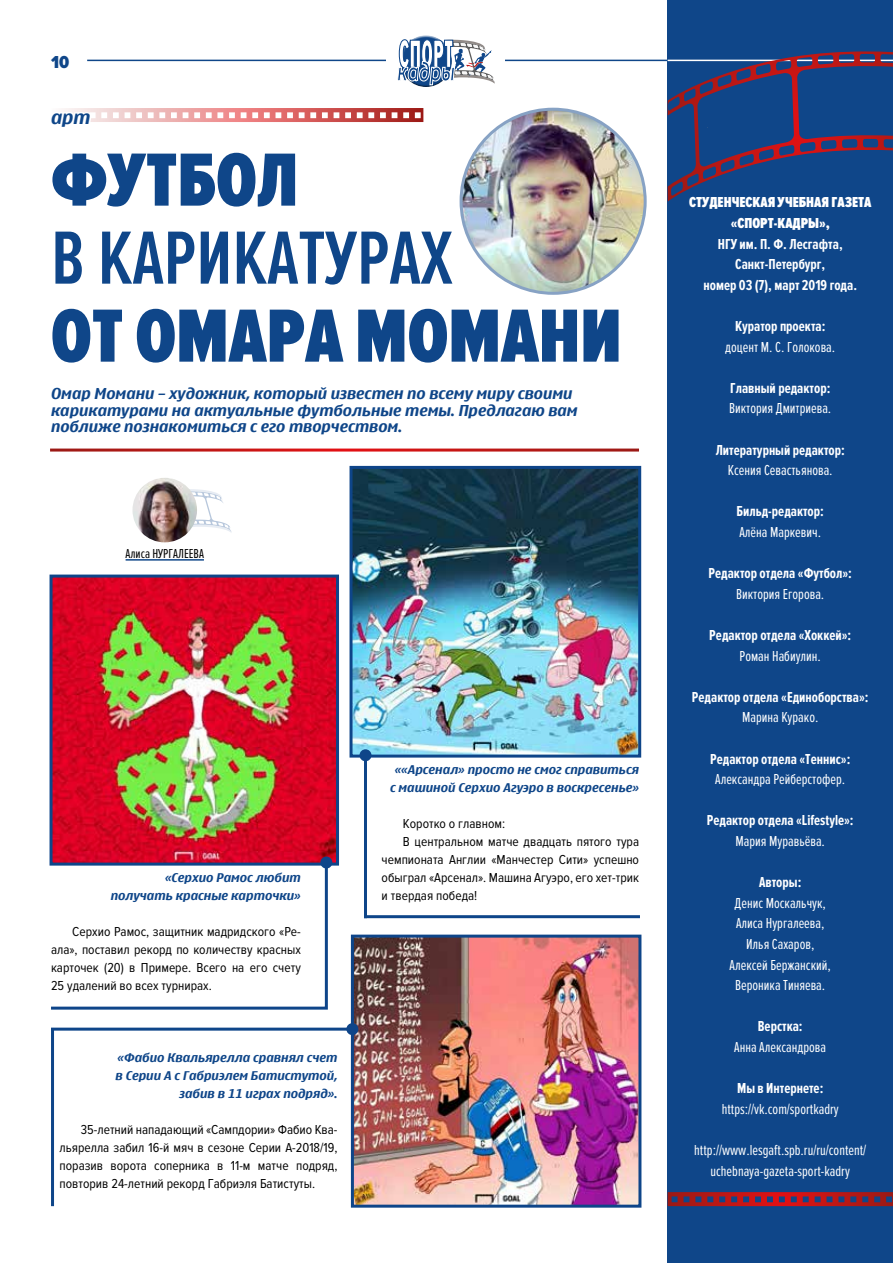
<style>
.page{position:relative;width:893px;height:1263px;background:#fff}
.page>*{position:absolute;margin:0;border:0;box-sizing:border-box;transform-origin:0 0}
.t1{font:900 78px "Proxima Nova Ex Cn";color:#0f4689}
.t2{font:600 78px "Proxima Nova Ex Cn";color:#0f4689}
.t3{font:700 18px "Nokia Sans S60";color:#0f4689}
.t4{font:900 18px "Proxima Nova Cond";color:#0f4689}
.t5{font:15px/20.5px "Proxima Nova Ex Cn";color:#fff;text-align:center}
.t6{font:700 15px/20.5px "Proxima Nova Ex Cn";color:#fff;text-align:center}
.t7{font:700 15px/16.5px "Nokia Sans S60";color:#0f4689}
.t8{font:900 15px/20.5px "Proxima Nova Ex Cn";color:#fff;text-align:center}
.t9{font:13.5px/18px "Proxima Nova Cond";color:#000;text-align:justify}
.t10{font:13.5px "Proxima Nova Ex Cn";color:#000}
.t11{font:700 12px/18px "Nokia Sans S60";color:#0f4689;text-align:right}
</style>
<div class="page">
<hr style="left:87px;top:60px;width:587px;height:1px;background:#0f4689">
<div style="left:387px;top:24px;width:118px;height:65px;background:#fff"></div>
<div style="left:397px;top:35px;width:56px;height:25px;background:#fff;opacity:.75"></div>
<svg style="left:397px;top:39px;width:98px;height:48px"></svg>
<svg style="left:190px;top:489px;width:41px;height:43px"></svg>
<hr style="left:126px;top:559px;width:78px;height:2px;background:#0f4689">
<img style="left:132px;top:478px;width:65px;height:64px;border-radius:32px">
<div style="left:668px;top:0;width:225px;height:1263px;background:#0f4689"></div>
<svg style="left:668px;top:1192px;width:225px;height:14px"></svg>
<svg style="left:668px;top:51px;width:225px;height:151px"></svg>
<svg style="left:64px;top:108px;width:359px;height:14px"></svg>
<img style="left:355px;top:939px;width:282px;height:265px">
<div style="left:351px;top:935px;width:290px;height:273px;border:3px solid #0e4589"></div>
<img style="left:54px;top:578px;width:281px;height:284px">
<div style="left:50px;top:574px;width:289px;height:292px;border:3px solid #0e4589"></div>
<img style="left:354px;top:470px;width:283px;height:284px">
<div style="left:350px;top:466px;width:291px;height:292px;border:3px solid #0e4589"></div>
<img style="left:461px;top:109px;width:184px;height:184px;border-radius:92px">
<hr style="left:364px;top:915px;width:276px;height:3px;background:#0e4589">
<hr style="left:364px;top:755px;width:3px;height:163px;background:#0e4589">
<div style="left:359px;top:749px;width:12px;height:12px;background:#0e4589;border-radius:50%"></div>
<hr style="left:51px;top:1028px;width:301px;height:3px;background:#0e4589">
<div style="left:346px;top:1023px;width:12px;height:12px;background:#0e4589;border-radius:50%"></div>
<hr style="left:51px;top:1028px;width:3px;height:178px;background:#0e4589">
<svg style="left:49px;top:859px;width:280px;height:151px"></svg>
<div style="left:320px;top:856px;width:12px;height:12px;background:#0e4589;border-radius:50%"></div>
<h2 class="t4" style="left:51px;top:52px;width:20px">10</h2>
<h2 class="t3" style="left:51px;top:106px;width:41px">арт</h2>
<h1 class="t1" style="left:51px;top:137px;width:249px">ФУТБОЛ</h1>
<h1 class="t2" style="left:51px;top:215px;width:403px">В КАРИКАТУРАХ</h1>
<h1 class="t1" style="left:51px;top:293px;width:572px">ОТ ОМАРА МОМАНИ</h1>
<p class="t7" style="left:51px;top:386px;width:528px">Омар Момани – художник, который известен по всему миру своими карикатурами на актуальные футбольные темы. Предлагаю вам поближе познакомиться с его творчеством.</p>
<p class="t10" style="left:126px;top:546px;width:80px">Алиса НУРГАЛЕЕВА</p>
<p class="t11" style="left:111px;top:869px;width:192px">«Серхио Рамос любит получать красные карточки»</p>
<p class="t9" style="left:51px;top:923px;width:251px;text-indent:21px">Серхио Рамос, защитник мадридского «Ре&shy;ала», поставил рекорд по количеству красных карточек (20) в Примере. Всего на его счету 25 удалений во всех турнирах.</p>
<p class="t11" style="left:116px;top:1049px;width:223px">«Фабио Квальярелла сравнял счет в Серии А с Габриэлем Батистутой, забив в 11 играх подряд».</p>
<p class="t9" style="left:60px;top:1121px;width:279px;text-indent:21px">35‑летний нападающий «Сампдории» Фабио Ква&shy;льярелла забил 16‑й мяч в сезоне Серии А‑2018/19, поразив ворота соперника в 11‑м матче подряд, повторив 24‑летний рекорд Габриэля Батистуты.</p>
<p class="t11" style="left:390px;top:761px;width:251px;text-align:center">««Арсенал» просто не смог справиться с машиной Серхио Агуэро в воскресенье»</p>
<p class="t9" style="left:403px;top:815px;width:104px">Коротко о главном:</p>
<p class="t9" style="left:403px;top:833px;width:238px">В центральном матче двадцать пятого тура</p>
<p class="t9" style="left:382px;top:851px;width:259px">чемпионата Англии «Манчестер Сити» успешно</p>
<p class="t9" style="left:382px;top:869px;width:259px">обыграл «Арсенал». Машина Агуэро, его хет-трик</p>
<p class="t9" style="left:382px;top:887px;width:97px">и твердая победа!</p>
<p class="t8" style="left:689px;top:193px;width:184px">СТУДЕНЧЕСКАЯ УЧЕБНАЯ ГАЗЕТА «СПОРТ-КАДРЫ»,</p>
<p class="t6" style="left:703px;top:234px;width:155px">НГУ им. П. Ф. Лесгафта,<br>Санкт-Петербург,<br>номер 03 (7), март 2019 года.</p>
<p class="t6" style="left:735px;top:316px;width:92px">Куратор проекта:</p>
<p class="t5" style="left:725px;top:337px;width:112px">доцент М. С. Голокова.</p>
<p class="t6" style="left:730px;top:378px;width:102px">Главный редактор:</p>
<p class="t5" style="left:729px;top:398px;width:104px">Виктория Дмитриева.</p>
<p class="t6" style="left:716px;top:440px;width:131px">Литературный редактор:</p>
<p class="t5" style="left:728px;top:460px;width:106px">Ксения Севастьянова.</p>
<p class="t6" style="left:737px;top:502px;width:89px">Бильд-редактор:</p>
<p class="t5" style="left:739px;top:522px;width:83px">Алёна Маркевич.</p>
<p class="t6" style="left:708px;top:563px;width:145px">Редактор отдела «Футбол»:</p>
<p class="t5" style="left:736px;top:584px;width:90px">Виктория Егорова.</p>
<p class="t6" style="left:709px;top:625px;width:143px">Редактор отдела «Хоккей»:</p>
<p class="t5" style="left:739px;top:646px;width:83px">Роман Набиулин.</p>
<p class="t6" style="left:692px;top:687px;width:178px">Редактор отдела «Единоборства»:</p>
<p class="t5" style="left:742px;top:707px;width:78px">Марина Курако.</p>
<p class="t6" style="left:710px;top:749px;width:142px">Редактор отдела «Теннис»:</p>
<p class="t5" style="left:715px;top:769px;width:132px">Александра Рейберстофер.</p>
<p class="t6" style="left:707px;top:811px;width:148px">Редактор отдела «Lifestyle»:</p>
<p class="t5" style="left:735px;top:831px;width:91px">Мария Муравьёва.</p>
<p class="t6" style="left:759px;top:872px;width:44px">Авторы:</p>
<p class="t5" style="left:730px;top:893px;width:103px">Денис Москальчук,<br>Алиса Нургалеева,<br>Илья Сахаров,<br>Алексей Бержанский,<br>Вероника Тиняева.</p>
<p class="t6" style="left:758px;top:1016px;width:46px">Верстка:</p>
<p class="t5" style="left:734px;top:1037px;width:93px">Анна Александрова</p>
<p class="t6" style="left:737px;top:1078px;width:88px">Мы в Интернете:</p>
<p class="t5" style="left:722px;top:1099px;width:119px">https://vk.com/sportkadry</p>
<p class="t5" style="left:694px;top:1140px;width:174px">http://www.lesgaft.spb.ru/ru/content/ uchebnaya-gazeta-sport-kadry</p>
</div>
